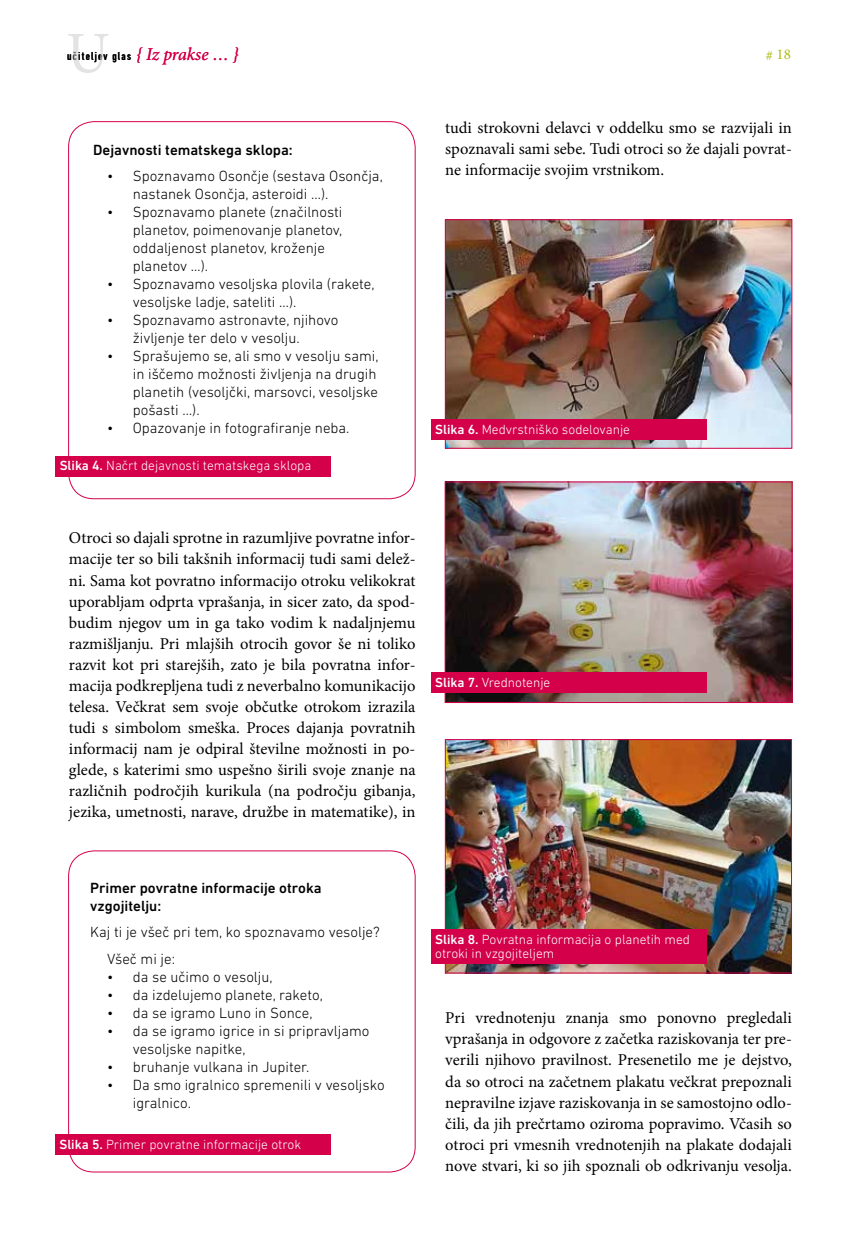
<style>
.page{position:relative;width:859px;height:1251px;background:#fff}
.page>*{position:absolute;margin:0;border:0;box-sizing:border-box;transform-origin:0 0}
.t1{font:16.5px/21px "Minion Pro";color:#000;text-align:justify}
.t2{font:300 15px/18px "DIN Next LT Pro";color:#000}
.t3{font:500 15px/18px "DIN Next LT Pro";color:#000}
.t4{font:15px "Minion Pro";color:#aebd14}
.t5{font:300 13.5px/14.9px "DIN Next LT Pro";color:#fff}
.t6{font:12px "Fette Engschrift DOT";letter-spacing:.1em;color:#000}
.s1{font-family:"Minion Pro";font-style:italic;font-size:18px;color:#d4004a}
.s2{font-weight:500}
</style>
<div class="page">
<svg style="left:68px;top:34px;width:40px;height:39px"></svg>
<div style="left:68px;top:850px;width:348px;height:322px;border:1px solid #d4004a;border-radius:26px"></div>
<div style="left:55px;top:456px;width:276px;height:20px;background:#d4004a"></div>
<div style="left:55px;top:1134px;width:276px;height:20px;background:#d4004a"></div>
<img style="left:447px;top:221px;width:343px;height:225px">
<div style="left:445px;top:219px;width:347px;height:229px;border:1px solid #d4004a"></div>
<div style="left:431px;top:419px;width:275px;height:20px;background:#d4004a"></div>
<img style="left:447px;top:483px;width:343px;height:217px">
<img style="left:447px;top:741px;width:343px;height:230px">
<div style="left:445px;top:739px;width:347px;height:234px;border:1px solid #d4004a"></div>
<div style="left:431px;top:928px;width:275px;height:35px;background:#d4004a"></div>
<div style="left:431px;top:672px;width:275px;height:20px;background:#d4004a"></div>
<p class="t6" style="left:67px;top:49px;width:173px">učiteljev glas <span class="s1">{ Iz prakse … }</span></p>
<p class="t4" style="left:766px;top:45px;width:27px"># 18</p>
<p class="t3" style="left:93px;top:140px;width:201px">Dejavnosti tematskega sklopa:</p>
<p class="t2" style="left:133px;top:167px;width:252px;text-indent:-26px">• Spoznavamo Osončje (sestava Osončja, nastanek Osončja, asteroidi …).</p>
<p class="t2" style="left:133px;top:203px;width:211px;text-indent:-26px">• Spoznavamo planete (značilnosti planetov, poimenovanje planetov, oddaljenost planetov, kroženje planetov …).</p>
<p class="t2" style="left:133px;top:275px;width:243px;text-indent:-26px">• Spoznavamo vesoljska plovila (rakete, vesoljske ladje, sateliti …).</p>
<p class="t2" style="left:133px;top:311px;width:207px;text-indent:-26px">• Spoznavamo astronavte, njihovo življenje ter delo v vesolju.</p>
<p class="t2" style="left:133px;top:347px;width:247px;text-indent:-26px">• Sprašujemo se, ali smo v vesolju sami, in iščemo možnosti življenja na drugih planetih (vesoljčki, marsovci, vesoljske pošasti …).</p>
<p class="t2" style="left:107px;top:419px;width:244px">• Opazovanje in fotografiranje neba.</p>
<p class="t5" style="left:60px;top:458px;width:253px"><span class="s2">Slika 4.</span> Načrt dejavnosti tematskega sklopa</p>
<p class="t1" style="left:445px;top:118px;width:348px">tudi strokovni delavci v oddelku smo se razvijali in spoznavali sami sebe. Tudi otroci so že dajali povrat&shy;ne informacije svojim vrstnikom.</p>
<p class="t5" style="left:435px;top:421px;width:196px"><span class="s2">Slika 6.</span> Medvrstniško sodelovanje</p>
<p class="t1" style="left:69px;top:527px;width:348px">Otroci so dajali sprotne in razumljive povratne infor&shy;macije ter so bili takšnih informacij tudi sami delež&shy;ni. Sama kot povratno informacijo otroku velikokrat uporabljam odprta vprašanja, in sicer zato, da spod&shy;budim njegov um in ga tako vodim k nadaljnjemu razmišljanju. Pri mlajših otrocih govor še ni toliko razvit kot pri starejših, zato je bila povratna infor&shy;macija podkrepljena tudi z neverbalno komunikacijo telesa. Večkrat sem svoje občutke otrokom izrazila tudi s simbolom smeška. Proces dajanja povratnih informacij nam je odpiral številne možnosti in po&shy;glede, s katerimi smo uspešno širili svoje znanje na različnih področjih kurikula (na področju gibanja, jezika, umetnosti, narave, družbe in matematike), in</p>
<p class="t5" style="left:435px;top:675px;width:117px"><span class="s2">Slika 7.</span> Vrednotenje</p>
<p class="t3" style="left:90px;top:878px;width:233px">Primer povratne informacije otroka vzgojitelju:</p>
<p class="t2" style="left:107px;top:918px;width:274px;line-height:26.5px;text-indent:-17px">Kaj ti je všeč pri tem, ko spoznavamo vesolje?<br>Všeč mi je:</p>
<p class="t2" style="left:107px;top:967px;width:167px">• da se učimo o vesolju,</p>
<p class="t2" style="left:107px;top:985px;width:217px">• da izdelujemo planete, raketo,</p>
<p class="t2" style="left:107px;top:1003px;width:207px">• da se igramo Luno in Sonce,</p>
<p class="t2" style="left:133px;top:1021px;width:238px;text-indent:-26px">• da se igramo igrice in si pripravljamo vesoljske napitke,</p>
<p class="t2" style="left:107px;top:1057px;width:204px">• bruhanje vulkana in Jupiter.</p>
<p class="t2" style="left:133px;top:1075px;width:253px;text-indent:-26px">• Da smo igralnico spremenili v vesoljsko igralnico.</p>
<p class="t5" style="left:59px;top:1136px;width:243px"><span class="s2">Slika 5.</span> Primer povratne informacije otrok</p>
<p class="t5" style="left:435px;top:931px;width:256px"><span class="s2">Slika 8.</span> Povratna informacija o planetih med otroki in vzgojiteljem</p>
<p class="t1" style="left:445px;top:1007px;width:348px">Pri vrednotenju znanja smo ponovno pregledali vprašanja in odgovore z začetka raziskovanja ter pre&shy;verili njihovo pravilnost. Presenetilo me je dejstvo, da so otroci na začetnem plakatu večkrat prepoznali nepravilne izjave raziskovanja in se samostojno odlo&shy;čili, da jih prečrtamo oziroma popravimo. Včasih so otroci pri vmesnih vrednotenjih na plakate dodajali nove stvari, ki so jih spoznali ob odkrivanju vesolja.</p>
</div>
